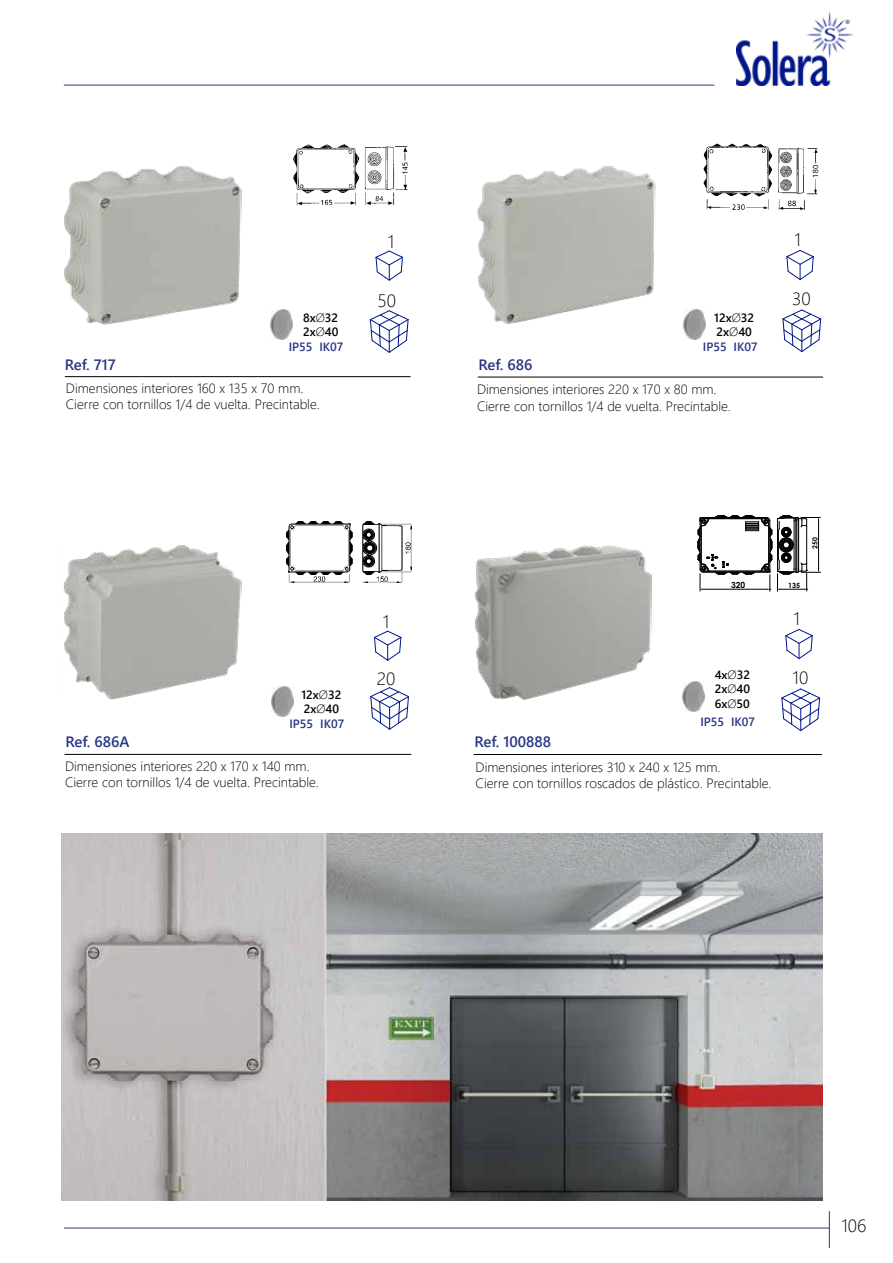
<style>
.page{position:relative;width:893px;height:1263px;background:#fff}
.page>*{position:absolute;margin:0;border:0;box-sizing:border-box;transform-origin:0 0}
.t1{font:300 18px "Segoe UI";color:#000}
.t2{font:600 15px "Segoe UI";color:#283583}
.t3{font:300 13.5px/16.2px "Segoe UI";color:#000}
.t4{font:600 12px/14.4px "Segoe UI";color:#000}
.t5{font:600 12px "Segoe UI";color:#283583}
.t6{font:700 8.4px "Century Gothic";color:#000}
.t7{font:700 7.2px "Century Gothic";color:#000}
.t8{font:700 6.9px "Century Gothic";color:#000}
.s1{font-weight:300}
</style>
<div class="page">
<hr style="left:64px;top:85px;width:650px;height:1px;background:#283583">
<img style="left:737px;top:11px;width:116px;height:74px">
<hr style="left:64px;top:1228px;width:765px;height:1px;background:#283583">
<hr style="left:829px;top:1211px;width:1px;height:37px;background:#283583">
<img style="left:64px;top:166px;width:178px;height:159px">
<img style="left:477px;top:166px;width:178px;height:158px">
<img style="left:475px;top:545px;width:176px;height:154px">
<img style="left:64px;top:545px;width:177px;height:155px">
<hr style="left:478px;top:377px;width:345px;height:1px;background:#000">
<hr style="left:473px;top:754px;width:349px;height:1px;background:#000">
<hr style="left:65px;top:754px;width:346px;height:1px;background:#000">
<hr style="left:65px;top:376px;width:345px;height:1px;background:#000">
<svg style="left:782px;top:309px;width:39px;height:43px"></svg>
<svg style="left:781px;top:688px;width:39px;height:43px"></svg>
<svg style="left:370px;top:687px;width:39px;height:43px"></svg>
<svg style="left:370px;top:310px;width:39px;height:43px"></svg>
<svg style="left:786px;top:250px;width:28px;height:30px"></svg>
<svg style="left:785px;top:629px;width:27px;height:30px"></svg>
<svg style="left:374px;top:630px;width:28px;height:31px"></svg>
<svg style="left:376px;top:251px;width:27px;height:30px"></svg>
<img style="left:272px;top:687px;width:22px;height:29px">
<img style="left:271px;top:310px;width:22px;height:29px">
<img style="left:684px;top:310px;width:22px;height:29px">
<img style="left:682px;top:682px;width:23px;height:30px">
<img style="left:293px;top:144px;width:115px;height:62px">
<img style="left:703px;top:143px;width:116px;height:67px">
<img style="left:287px;top:521px;width:124px;height:61px">
<svg style="left:698px;top:515px;width:123px;height:76px"></svg>
<img style="left:61px;top:833px;width:761px;height:367px">
<h1 class="t1" style="left:388px;top:225px;width:8px">1</h1>
<h1 class="t1" style="left:794px;top:223px;width:8px">1</h1>
<h1 class="t1" style="left:378px;top:284px;width:20px">50</h1>
<h1 class="t1" style="left:792px;top:282px;width:20px">30</h1>
<p class="t4" style="left:303px;top:309px;width:37px">8x<span class="s1">Ø</span>32<br>2x<span class="s1">Ø</span>40</p>
<p class="t4" style="left:714px;top:309px;width:41px">12x<span class="s1">Ø</span>32<br>2x<span class="s1">Ø</span>40</p>
<p class="t2" style="left:65px;top:351px;width:53px">Ref. 717</p>
<p class="t5" style="left:289px;top:335px;width:56px">IP55 IK07</p>
<p class="t5" style="left:703px;top:335px;width:56px">IP55 IK07</p>
<p class="t2" style="left:479px;top:351px;width:55px">Ref. 686</p>
<p class="t3" style="left:66px;top:379px;width:255px">Dimensiones interiores 160 x 135 x 70 mm.<br>Cierre con tornillos 1/4 de vuelta. Precintable.</p>
<p class="t4" style="left:301px;top:686px;width:41px">12x<span class="s1">Ø</span>32<br>2x<span class="s1">Ø</span>40</p>
<h1 class="t1" style="left:383px;top:604px;width:8px">1</h1>
<h1 class="t1" style="left:377px;top:662px;width:20px">20</h1>
<p class="t3" style="left:477px;top:380px;width:255px">Dimensiones interiores 220 x 170 x 80 mm.<br>Cierre con tornillos 1/4 de vuelta. Precintable.</p>
<p class="t8" style="left:810px;top:549px;width:13px;rotate:-90deg">250</p>
<p class="t6" style="left:731px;top:579px;width:16px">320</p>
<p class="t7" style="left:788px;top:580px;width:14px">135</p>
<h1 class="t1" style="left:793px;top:602px;width:8px">1</h1>
<p class="t4" style="left:715px;top:666px;width:37px;text-align:justify">4x<span class="s1">Ø</span>32<br>2x<span class="s1">Ø</span>40<br>6x<span class="s1">Ø</span>50</p>
<h1 class="t1" style="left:793px;top:661px;width:17px">10</h1>
<p class="t2" style="left:66px;top:727px;width:66px">Ref. 686A</p>
<p class="t5" style="left:289px;top:712px;width:56px">IP55 IK07</p>
<p class="t5" style="left:700px;top:710px;width:56px">IP55 IK07</p>
<p class="t2" style="left:475px;top:727px;width:78px">Ref. 100888</p>
<p class="t3" style="left:65px;top:757px;width:255px">Dimensiones interiores 220 x 170 x 140 mm.<br>Cierre con tornillos 1/4 de vuelta. Precintable.</p>
<p class="t3" style="left:476px;top:758px;width:297px">Dimensiones interiores 310 x 240 x 125 mm.<br>Cierre con tornillos roscados de plástico. Precintable.</p>
<h1 class="t1" style="left:841px;top:1209px;width:26px">106</h1>
</div>
